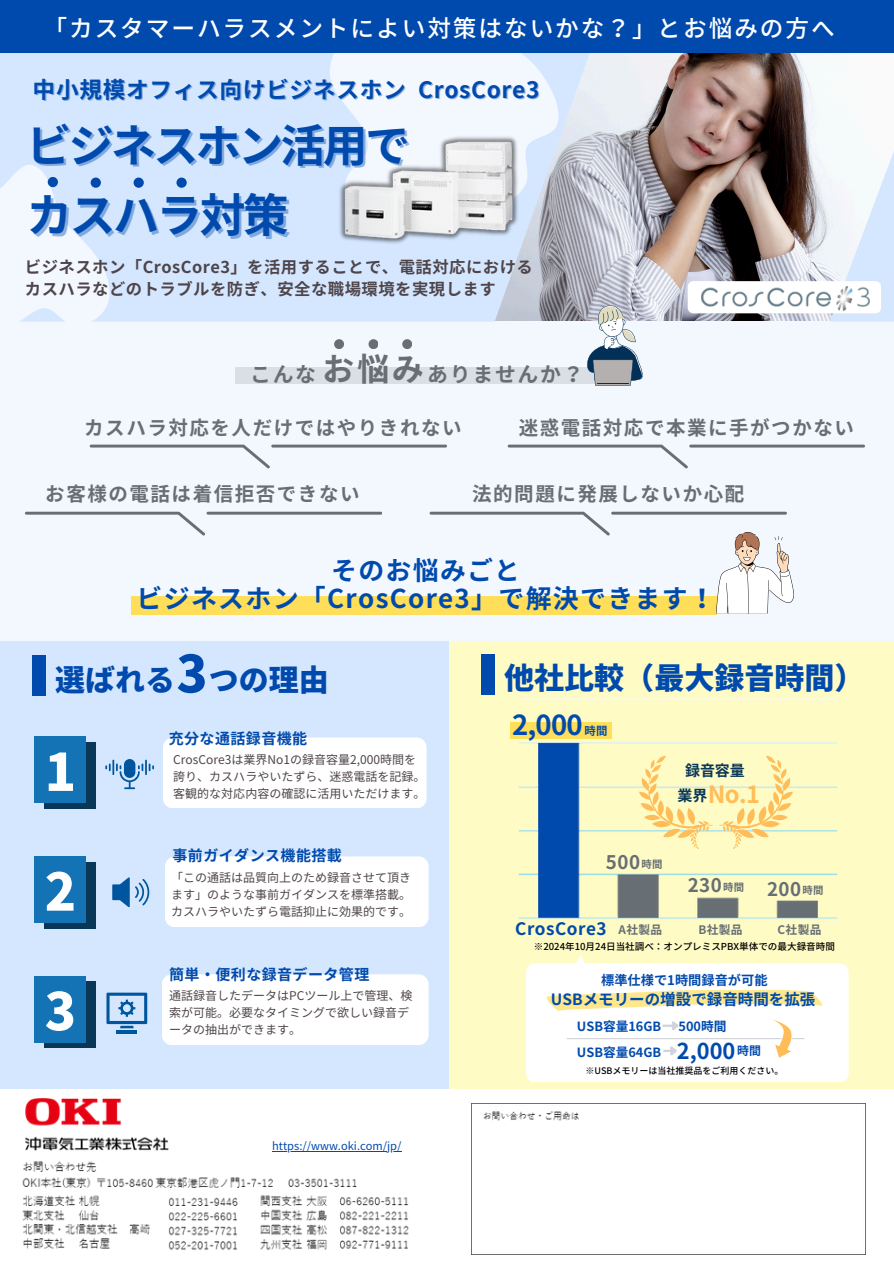
<style>
.page{position:relative;width:894px;height:1264px;background:#fff}
.page>*{position:absolute;margin:0;border:0;box-sizing:border-box;transform-origin:0 0}
.t1{font:900 51.6px "Noto Sans JP";color:#fff}
.t2{font:900 51px "Noto Sans JP";color:#004aad}
.t3{font:700 45.9px "Noto Sans JP";letter-spacing:-.06em;color:#004aad}
.t4{font:700 44.85px "Noto Sans JP";letter-spacing:-.06em;color:#004aad}
.t5{font:700 32.25px "Noto Sans JP";color:#676f74}
.t6{font:900 30px "Noto Sans JP";color:#004aad}
.t7{font:700 27.45px "Noto Sans JP";color:#004aad}
.t8{font:700 25.95px/28.2px "Noto Sans JP";letter-spacing:.05em;color:#004aad;text-align:center}
.t9{font:500 23.7px "Noto Sans JP";letter-spacing:.08em;color:#fff}
.t10{font:700 23.55px "Noto Sans JP";color:#ffbd59}
.t11{font:700 22.65px "Noto Sans JP";letter-spacing:.03em;color:#004aad}
.t12{font:700 21.75px "Noto Sans JP";color:#004aad}
.t13{font:700 20.85px "Noto Sans JP";letter-spacing:.08em;color:#676f74}
.t14{font:700 19.5px "Noto Sans JP";letter-spacing:.08em;color:#676f74}
.t15{font:700 18.75px "Noto Sans JP";letter-spacing:.03em;color:#676f74}
.t16{font:700 17.1px "Noto Sans JP";letter-spacing:.03em;color:#004aad}
.t17{font:700 16.35px/22px "Noto Sans JP";letter-spacing:.03em;color:#4e454a}
.t18{font:700 15.45px "Noto Sans JP";color:#004aad}
.t19{font:700 15px "Noto Sans JP";letter-spacing:.03em;color:#004aad}
.t20{font:700 15px "Noto Sans JP";color:#093757}
.t21{font:700 13.2px "Noto Sans JP";color:#004aad}
.t22{font:700 12.75px "Noto Sans JP";color:#004aad}
.t23{font:12px/17px "Noto Sans JP";color:#4e454a}
.t24{font:700 11.85px "Noto Sans JP";color:#004aad}
.t25{font:700 11.7px "Noto Sans JP";letter-spacing:.03em;color:#676f74}
.t26{font:700 11.4px "Noto Sans JP";color:#004aad}
.t27{font:11.1px "Noto Sans JP";color:#004aad}
.t28{font:700 10.35px "Noto Sans JP";color:#676f74}
.t29{font:500 9.6px "Noto Sans JP";color:#000}
.t30{font:500 9px "Noto Sans JP";color:#000}
.s1{color:rgb(0 74 173/.4)}
</style>
<div class="page">
<img style="left:589px;top:53px;width:240px;height:269px">
<div style="left:0;top:322px;width:893px;height:320px;background:#f3f8ff"></div>
<svg style="left:0;top:53px;width:589px;height:269px;background:#d1e1f7"></svg>
<svg style="left:829px;top:154px;width:64px;height:168px;fill:#f0f5fa"></svg>
<svg style="left:314px;top:53px;width:250px;height:185px;fill:#f3f8ff"></svg>
<div style="left:0;top:641px;width:452px;height:447px;background:#d5e7ff"></div>
<div style="left:448px;top:641px;width:445px;height:447px;background:#fffbc5"></div>
<div style="left:45px;top:742px;width:51px;height:66px;background:#093757"></div>
<div style="left:34px;top:736px;width:52px;height:66px;background:#1473b4"></div>
<svg style="left:105px;top:759px;width:49px;height:30px"></svg>
<div style="left:163px;top:737px;width:263px;height:71px;background:#fff;border-radius:10px"></div>
<div style="left:45px;top:862px;width:51px;height:66px;background:#093757"></div>
<div style="left:34px;top:856px;width:52px;height:66px;background:#1473b4"></div>
<div style="left:165px;top:856px;width:263px;height:71px;background:#fff;border-radius:10px"></div>
<svg style="left:112px;top:877px;width:38px;height:30px"></svg>
<div style="left:162px;top:974px;width:266px;height:71px;background:#fff;border-radius:10px"></div>
<svg style="left:0;top:164px;width:111px;height:158px"></svg>
<div style="left:0;top:0;width:893px;height:53px;background:#004aad"></div>
<div style="left:48px;top:177px;width:10px;height:10px;background:#004aad;border-radius:50%"></div>
<div style="left:91px;top:177px;width:10px;height:11px;background:#004aad;border-radius:50%"></div>
<div style="left:133px;top:177px;width:11px;height:11px;background:#004aad;border-radius:50%"></div>
<div style="left:176px;top:177px;width:11px;height:11px;background:#004aad;border-radius:50%"></div>
<svg style="left:687px;top:281px;width:193px;height:32px"></svg>
<img style="left:701px;top:286px;width:167px;height:25px">
<img style="left:328px;top:130px;width:202px;height:120px">
<div style="left:33px;top:655px;width:13px;height:40px;background:#004aad"></div>
<div style="left:481px;top:655px;width:14px;height:40px;background:#004aad"></div>
<img style="left:518px;top:698px;width:320px;height:221px">
<svg style="left:638px;top:755px;width:74px;height:94px"></svg>
<svg style="left:719px;top:755px;width:73px;height:94px"></svg>
<div style="left:510px;top:722px;width:101px;height:17px;background:#ffde59"></div>
<svg style="left:526px;top:956px;width:322px;height:126px;background:#fefbee"></svg>
<hr style="left:271px;top:444px;width:175px;height:3px;background:#676f74">
<svg style="left:90px;top:444px;width:180px;height:24px"></svg>
<hr style="left:206px;top:511px;width:175px;height:3px;background:#676f74">
<svg style="left:25px;top:511px;width:180px;height:24px"></svg>
<hr style="left:689px;top:444px;width:175px;height:3px;background:#676f74">
<svg style="left:507px;top:444px;width:180px;height:24px"></svg>
<hr style="left:611px;top:511px;width:175px;height:3px;background:#676f74">
<svg style="left:429px;top:511px;width:180px;height:24px"></svg>
<div style="left:132px;top:596px;width:584px;height:18px;background:#ffde59"></div>
<img style="left:716px;top:532px;width:77px;height:81px">
<div style="left:236px;top:367px;width:369px;height:17px;background:#dadfe6"></div>
<img style="left:471px;top:1103px;width:393px;height:150px">
<div style="left:334px;top:339px;width:10px;height:10px;background:#676f74;border-radius:50%"></div>
<div style="left:368px;top:339px;width:10px;height:10px;background:#676f74;border-radius:50%"></div>
<div style="left:402px;top:339px;width:10px;height:10px;background:#676f74;border-radius:50%"></div>
<svg style="left:586px;top:303px;width:59px;height:82px"></svg>
<svg style="left:117px;top:1030px;width:20px;height:3px"></svg>
<svg style="left:106px;top:992px;width:41px;height:32px"></svg>
<hr style="left:120px;top:1025px;width:14px;height:3px;background:#00569e">
<div style="left:45px;top:981px;width:51px;height:66px;background:#093757"></div>
<div style="left:34px;top:975px;width:52px;height:67px;background:#1473b4"></div>
<img style="left:22px;top:1098px;width:387px;height:152px">
<hr style="left:272px;top:1151px;width:129px;height:1px;background:#004aad">
<p class="t9" style="left:44px;top:9px;width:792px">「カスタマーハラスメントによい対策はないかな？」とお悩みの方へ</p>
<p class="t11" style="left:33px;top:71px;width:508px">中<span class="s1">小</span>規模オフィス向けビジネスホン CrosCore3</p>
<p class="t4" style="left:27px;top:110px;width:385px">ビジネスホン活<span class="s1">用</span>で</p>
<p class="t3" style="left:27px;top:179px;width:264px">カスハラ対策</p>
<p class="t17" style="left:25px;top:255px;width:509px">ビジネスホン「CrosCore3」を活用することで、電話対応におけるカスハラなどのトラブルを防ぎ、安全な職場環境を実現します</p>
<p class="t13" style="left:250px;top:357px;width:68px">こんな</p>
<p class="t5" style="left:322px;top:343px;width:103px">お悩み</p>
<h2 class="t13" style="left:427px;top:357px;width:158px">ありませんか？</h2>
<p class="t14" style="left:84px;top:412px;width:379px">カスハラ対応を人だけではやりきれない</p>
<p class="t14" style="left:518px;top:412px;width:337px">迷惑電話対応で本業に手がつかない</p>
<h5 class="t14" style="left:45px;top:478px;width:315px">お客様の電話は着信拒否できない</h5>
<p class="t14" style="left:472px;top:478px;width:273px">法的問題に発展しないか心配</p>
<h3 class="t8" style="left:136px;top:555px;width:579px">そのお悩みごと<br>ビジネスホン「CrosCore3」で解決できます！</h3>
<p class="t6" style="left:55px;top:656px;width:121px">選ばれる</p>
<p class="t2" style="left:176px;top:633px;width:33px">3</p>
<p class="t6" style="left:209px;top:656px;width:121px">つの理由</p>
<h1 class="t6" style="left:504px;top:654px;width:361px">他社比較（最大録音時間）</h1>
<p class="t1" style="left:45px;top:731px;width:33px">1</p>
<p class="t1" style="left:45px;top:850px;width:33px">2</p>
<p class="t1" style="left:45px;top:970px;width:33px">3</p>
<p class="t19" style="left:169px;top:726px;width:140px">充分な通話録音機能</p>
<p class="t23" style="left:173px;top:750px;width:254px">CrosCore3は業界No1の録音容量2,000時間を誇り、カスハラやいたずら、迷惑電話を記録。客観的な対応内容の確認に活用いただけます。</p>
<p class="t19" style="left:172px;top:843px;width:171px">事前ガイダンス機能搭載</p>
<p class="t23" style="left:171px;top:868px;width:242px">「この通話は品質向上のため録音させて頂きます」のような事前ガイダンスを標準搭載。</p>
<p class="t23" style="left:171px;top:902px;width:242px">カスハラやいたずら電話抑止に効果的です。</p>
<p class="t19" style="left:169px;top:962px;width:202px">簡単・便利な録音データ管理</p>
<p class="t23" style="left:169px;top:986px;width:245px">通話録音したデータはPCツール上で管理、検索が可能。必要なタイミングで欲しい録音データの抽出ができます。</p>
<p class="t27" style="left:272px;top:1137px;width:131px">https://www.oki.com/jp/</p>
<h5 class="t7" style="left:512px;top:703px;width:72px">2,000</h5>
<p class="t26" style="left:584px;top:721px;width:25px">時間</p>
<h2 class="t20" style="left:685px;top:758px;width:61px">録音容量</h2>
<h5 class="t20" style="left:677px;top:783px;width:31px">業界</h5>
<h5 class="t10" style="left:707px;top:775px;width:53px">No.1</h5>
<h6 class="t15" style="left:605px;top:847px;width:36px">500</h6>
<p class="t28" style="left:641px;top:855px;width:23px">時間</p>
<h6 class="t15" style="left:687px;top:870px;width:36px">230</h6>
<p class="t28" style="left:723px;top:878px;width:23px">時間</p>
<h6 class="t15" style="left:766px;top:874px;width:36px">200</h6>
<p class="t28" style="left:802px;top:882px;width:23px">時間</p>
<h6 class="t25" style="left:698px;top:920px;width:46px">B社製品</h6>
<p class="t25" style="left:777px;top:920px;width:45px">C社製品</p>
<p class="t21" style="left:601px;top:969px;width:168px">標準仕様で1時間録音が可能</p>
<h4 class="t16" style="left:515px;top:915px;width:93px">CrosCore3</h4>
<p class="t25" style="left:618px;top:920px;width:45px">A社製品</p>
<p class="t29" style="left:533px;top:939px;width:302px">※2024年10月 24日当社調べ：オンプレミスPBX単体での最大録音時間</p>
<h3 class="t18" style="left:551px;top:987px;width:266px">USBメモリーの増設で録音時間を拡張</h3>
<p class="t22" style="left:576px;top:1015px;width:86px">USB容量16GB</p>
<h2 class="t22" style="left:678px;top:1015px;width:49px">500時間</h2>
<h5 class="t22" style="left:576px;top:1042px;width:86px">USB容量64GB</h5>
<p class="t12" style="left:676px;top:1033px;width:60px">2,000</p>
<h5 class="t24" style="left:737px;top:1041px;width:25px">時間</h5>
<p class="t30" style="left:585px;top:1063px;width:199px">※USBメモリーは当社推奨品をご利用ください。</p>
</div>
